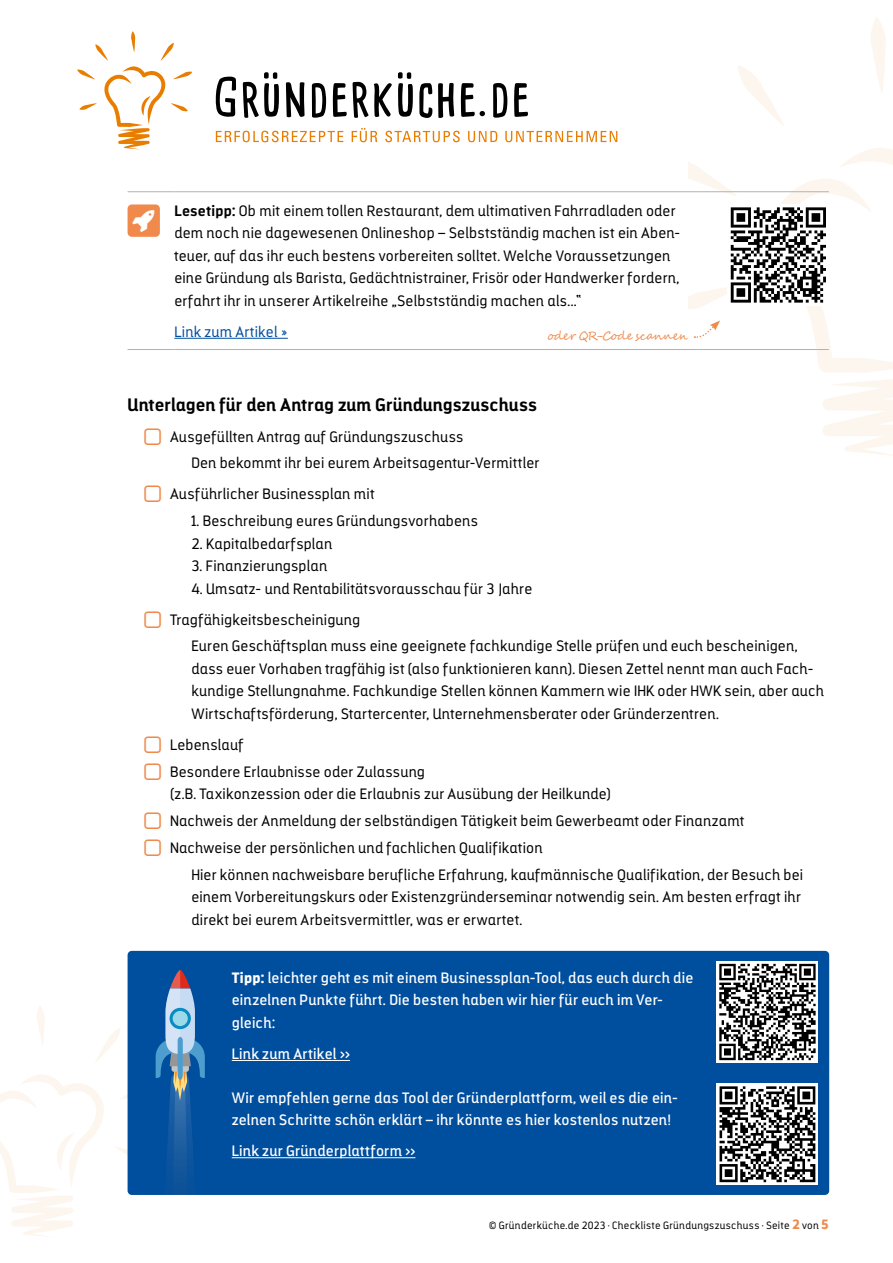
<style>
.page{position:relative;width:893px;height:1263px;background:#fff}
.page>*{position:absolute;margin:0;border:0;box-sizing:border-box;transform-origin:0 0}
.t1{font:700 18px "Darwin Alt";letter-spacing:.015em;color:#000}
.t2{font:300 15px/22.5px "Darwin Alt";letter-spacing:.025em;color:#000}
.t3{font:15px/22.5px "Darwin Alt";letter-spacing:.02em;color:#fff}
.t4{font:300 15px "Darwin Alt";letter-spacing:.03em;color:#004e9e}
.t5{font:12px "Segoe Script";color:#f08a4c}
.t6{font:300 10.5px "Darwin Alt";letter-spacing:.04em;color:#000}
.s1{font-weight:700}
.s2{font-weight:900}
.s3{font-weight:900;font-size:13.5px;color:#f08a4c}
</style>
<div class="page">
<svg style="left:216px;top:72px;width:312px;height:46px"></svg>
<svg style="left:216px;top:128px;width:401px;height:14px"></svg>
<svg style="left:77px;top:31px;width:115px;height:119px"></svg>
<svg style="left:689px;top:17px;width:204px;height:438px"></svg>
<hr style="left:128px;top:191px;width:46px;height:1px;background:#b1b2b3">
<hr style="left:174px;top:191px;width:525px;height:1px;background:#b1b2b3">
<hr style="left:699px;top:191px;width:130px;height:1px;background:#b1b2b3">
<hr style="left:128px;top:349px;width:46px;height:1px;background:#b1b2b3">
<hr style="left:174px;top:349px;width:525px;height:1px;background:#b1b2b3">
<hr style="left:699px;top:349px;width:130px;height:1px;background:#b1b2b3">
<div style="left:128px;top:204px;width:32px;height:33px;background:#f08a4c;border-radius:4px"></div>
<hr style="left:174px;top:338px;width:114px;height:1px;background:#004e9e">
<div style="left:728px;top:204px;width:101px;height:101px;background:#fff"></div>
<svg style="left:731px;top:207px;width:95px;height:96px"></svg>
<svg style="left:694px;top:320px;width:26px;height:19px"></svg>
<div style="left:128px;top:951px;width:701px;height:244px;background:#004e9e;border-radius:4px"></div>
<hr style="left:232px;top:1060px;width:118px;height:1px;background:#fff">
<hr style="left:232px;top:1157px;width:183px;height:1px;background:#fff">
<svg style="left:0;top:970px;width:205px;height:267px"></svg>
<svg style="left:170px;top:1008px;width:21px;height:21px"></svg>
<div style="left:173px;top:1011px;width:15px;height:15px;background:#9cdaea;border-radius:50%"></div>
<svg style="left:717px;top:961px;width:101px;height:101px"></svg>
<svg style="left:719px;top:964px;width:97px;height:96px;background:#818181"></svg>
<svg style="left:717px;top:1084px;width:101px;height:101px"></svg>
<svg style="left:719px;top:1086px;width:96px;height:96px;background:#7c7c7c"></svg>
<p class="t2" style="left:174px;top:199px;width:507px"><span class="s1">Lesetipp:</span> Ob mit einem tollen Restaurant, dem ultimativen Fahrradladen oder dem noch nie dagewesenen Onlineshop – Selbstständig machen ist ein Aben&shy;teuer, auf das ihr euch bestens vorbereiten solltet. Welche Voraussetzungen eine Gründung als Barista, Gedächtnistrainer, Frisör oder Handwerker fordern, erfahrt ihr in unserer Artikelreihe „Selbstständig machen als...“</p>
<p class="t4" style="left:174px;top:323px;width:115px">Link zum Artikel »</p>
<p class="t5" style="left:547px;top:326px;width:142px">oder QR-Code scannen</p>
<p class="t1" style="left:128px;top:393px;width:411px">Unterlagen für den Antrag zum Gründungszuschuss</p>
<p class="t2" style="left:191px;top:423px;width:349px;line-height:26.7px;text-indent:-21px">Ausgefüllten Antrag auf Gründungszuschuss<br>Den bekommt ihr bei eurem Arbeitsagentur-Vermittler</p>
<p class="t2" style="left:170px;top:483px;width:206px">Ausführlicher Businessplan mit</p>
<p class="t2" style="left:191px;top:510px;width:288px">1. Beschreibung eures Gründungsvorhabens</p>
<p class="t2" style="left:191px;top:532px;width:142px">2. Kapitalbedarfsplan</p>
<p class="t2" style="left:191px;top:555px;width:137px">3. Finanzierungsplan</p>
<p class="t2" style="left:170px;top:573px;width:364px;line-height:31px;text-indent:21px">4. Umsatz- und Rentabilitätsvorausschau für 3 Jahre<br>Tragfähigkeitsbescheinigung</p>
<p class="t2" style="left:191px;top:635px;width:634px">Euren Geschäftsplan muss eine geeignete fachkundige Stelle prüfen und euch bescheinigen, dass euer Vorhaben tragfähig ist (also funktionieren kann). Diesen Zettel nennt man auch Fach&shy;kundige Stellungnahme. Fachkundige Stellen können Kammern wie IHK oder HWK sein, aber auch Wirtschaftsförderung, Startercenter, Unternehmensberater oder Gründerzentren.</p>
<p class="t2" style="left:170px;top:731px;width:256px;line-height:26.7px">Lebenslauf<br>Besondere Erlaubnisse oder Zulassung</p>
<p class="t2" style="left:170px;top:781px;width:575px;line-height:26.7px">(z.B. Taxikonzession oder die Erlaubnis zur Ausübung der Heilkunde)<br>Nachweis der Anmeldung der selbständigen Tätigkeit beim Gewerbeamt oder Finanzamt<br>Nachweise der persönlichen und fachlichen Qualifikation</p>
<p class="t2" style="left:191px;top:863px;width:613px">Hier können nachweisbare berufliche Erfahrung, kaufmännische Qualifikation, der Besuch bei einem Vorbereitungskurs oder Existenzgründerseminar notwendig sein. Am besten erfragt ihr direkt bei eurem Arbeitsvermittler, was er erwartet.</p>
<p class="t3" style="left:232px;top:966px;width:463px"><span class="s2">Tipp:</span> leichter geht es mit einem Businessplan-Tool, das euch durch die einzelnen Punkte führt. Die besten haben wir hier für euch im Ver&shy;gleich:</p>
<p class="t3" style="left:232px;top:1042px;width:120px">Link zum Artikel &gt;&gt;</p>
<p class="t3" style="left:232px;top:1086px;width:448px">Wir empfehlen gerne das Tool der Gründerplattform, weil es die ein&shy;zelnen Schritte schön erklärt – ihr könnte es hier kostenlos nutzen!</p>
<p class="t3" style="left:232px;top:1140px;width:185px">Link zur Gründerplattform &gt;&gt;</p>
<p class="t6" style="left:489px;top:1219px;width:341px">© Gründerküche.de 2023 · Checkliste Gründungszuschuss · Seite <span class="s3">2</span> von <span class="s3">5</span></p>
</div>
